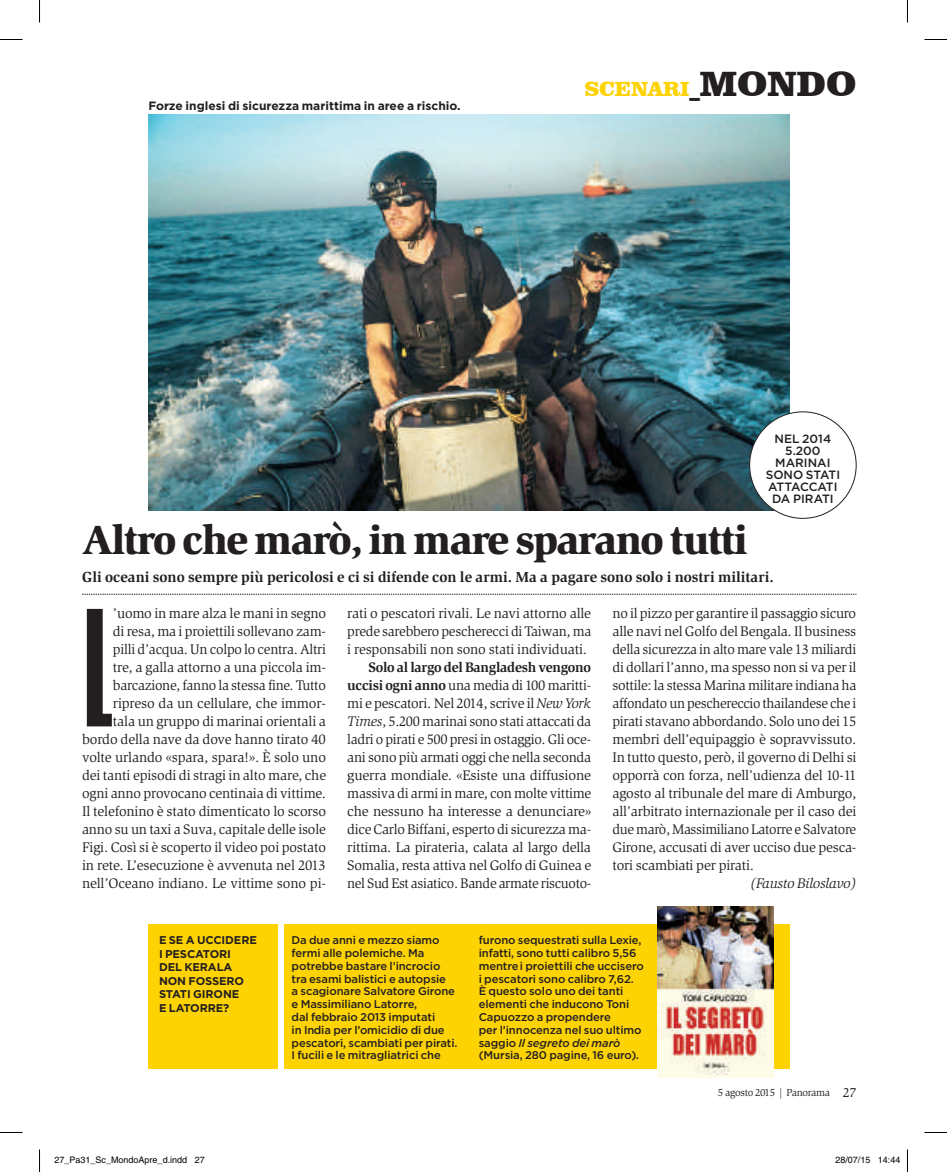
<style>
.page{position:relative;width:947px;height:1172px;background:#fff}
.page>*{position:absolute;margin:0;border:0;box-sizing:border-box;transform-origin:0 0}
.TESTO_Con_capoletter{font:300 176.1px "Compacta LT";color:#231f20}
.TITOLO_c28{font:900 42px "Slimbach Std";letter-spacing:-.04em;color:#231f20}
.t1{font:900 21px "Clarendon BT";color:#fed304}
.SOMMARIO_c10{font:700 15px "Slimbach Std";color:#231f20}
.TESTO_Con_rientri{font:14.25px/18px "Slimbach Std";letter-spacing:-.015em;color:#231f20;text-align:justify}
.TESTO_Con_capoletter-2{font:14.25px/18px "Slimbach Std";letter-spacing:-.01em;color:#231f20;text-align:right}
.TESTO_Con_rientri-2{font:italic 14.25px "Slimbach Std";letter-spacing:-.015em;color:#231f20}
.t2{font:13.5px "Slimbach Std";color:#231f20}
.DIDA_Bold_c8{font:700 12px "Gotham";color:#231f20}
.t3{font:500 12px/12px "Gotham";color:#231f20;text-align:center}
.BOX_51_Testo{font:500 11.25px/12.8px "Gotham";letter-spacing:-.01em;color:#231f20}
.BOX_51_Titolo{font:700 11.25px "Gotham";letter-spacing:-.01em;color:#231f20}
.t4{font:10.5px "Slimbach Std";letter-spacing:-.025em;color:#231f20}
.t5{font:9px "Helvetica";color:#000}
.s1{color:#231f20}
.s2{font-size:36px;color:#231f20}
.s3{font-weight:700}
.s4{font-style:italic}
</style>
<div class="page">
<svg style="left:82px;top:594px;width:774px;height:1px"></svg>
<div style="left:148px;top:924px;width:642px;height:144px;background:#fed304"></div>
<div style="left:278px;top:918px;width:6px;height:163px;background:#fff"></div>
<img style="left:148px;top:114px;width:641px;height:396px">
<div style="left:749px;top:412px;width:107px;height:106px;background:#fff;border-radius:50%"></div>
<img style="left:657px;top:906px;width:116px;height:172px">
<svg style="left:0;top:39px;width:22px;height:1px"></svg>
<svg style="left:924px;top:39px;width:22px;height:1px"></svg>
<svg style="left:0;top:1132px;width:22px;height:1px"></svg>
<svg style="left:924px;top:1132px;width:22px;height:1px"></svg>
<svg style="left:39px;top:0;width:1px;height:22px"></svg>
<svg style="left:39px;top:1149px;width:1px;height:23px"></svg>
<svg style="left:907px;top:0;width:1px;height:22px"></svg>
<svg style="left:907px;top:1149px;width:1px;height:23px"></svg>
<p class="DIDA_Bold_c8" style="left:148px;top:98px;width:314px">Forze inglesi di sicurezza marittima in aree a rischio.</p>
<p class="t1" style="left:584px;top:76px;width:273px">SCENARI<span class="s1">_</span><span class="s2">MONDO</span></p>
<p class="t3" style="left:765px;top:433px;width:76px">NEL 2014<br>5.200<br>MARINAI<br>SONO STATI<br>ATTACCATI<br>DA PIRATI</p>
<p class="TITOLO_c28" style="left:82px;top:514px;width:667px">Altro che marò, in mare sparano tutti</p>
<p class="SOMMARIO_c10" style="left:82px;top:568px;width:693px">Gli oceani sono sempre più pericolosi e ci si difende con le armi. Ma a pagare sono solo i nostri militari.</p>
<p class="TESTO_Con_capoletter-2" style="left:82px;top:605px;width:245px">’uomo in mare alza le mani in segno<br>di resa, ma i proiettili sollevano zam-<br>pilli d’acqua. Un colpo lo centra. Altri<br>tre, a galla attorno a una piccola im&shy;barcazione, fanno la stessa fine. Tutto ripreso da un cellulare, che immor-<br>tala un gruppo di marinai orientali a bordo della nave da dove hanno tirato 40 volte urlando «spara, spara!». È solo uno dei tanti episodi di stragi in alto mare, che ogni anno provocano centinaia di vittime.<br>Il telefonino è stato dimenticato lo scorso anno su un taxi a Suva, capitale delle isole Figi. Così si è scoperto il video poi postato in rete. L’esecuzione è avvenuta nel 2013 nell’Oceano indiano. Le vittime sono pi-</p>
<p class="TESTO_Con_capoletter-2" style="left:347px;top:605px;width:245px;text-align:justify">rati o pescatori rivali. Le navi attorno alle prede sarebbero pescherecci di Taiwan, ma i responsabili non sono stati individuati.</p>
<p class="TESTO_Con_capoletter" style="left:82px;top:577px;width:32px">L</p>
<p class="TESTO_Con_rientri" style="left:347px;top:659px;width:245px;text-indent:21px"><span class="s3">Solo al largo del Bangladesh vengono uccisi ogni anno</span> una media di 100 maritti&shy;mi e pescatori. Nel 2014, scrive il <span class="s4">New York Times</span>, 5.200 marinai sono stati attaccati da ladri o pirati e 500 presi in ostaggio. Gli oce&shy;ani sono più armati oggi che nella seconda guerra mondiale. «Esiste una diffusione massiva di armi in mare, con molte vittime che nessuno ha interesse a denunciare» dice Carlo Biffani, esperto di sicurezza ma&shy;rittima. La pirateria, calata al largo della Somalia, resta attiva nel Golfo di Guinea e nel Sud Est asiatico. Bande armate riscuoto-</p>
<p class="TESTO_Con_rientri" style="left:612px;top:605px;width:245px">no il pizzo per garantire il passaggio sicuro alle navi nel Golfo del Bengala. Il business della sicurezza in alto mare vale 13 miliardi di dollari l’anno, ma spesso non si va per il sottile: la stessa Marina militare indiana ha affondato un peschereccio thailandese che i pirati stavano abbordando. Solo uno dei 15 membri dell’equipaggio è sopravvissuto.<br>In tutto questo, però, il governo di Delhi si opporrà con forza, nell’udienza del 10-11 agosto al tribunale del mare di Amburgo, all’arbitrato internazionale per il caso dei due marò, Massimiliano Latorre e Salvatore Girone, accusati di aver ucciso due pesca&shy;tori scambiati per pirati.</p>
<p class="TESTO_Con_rientri-2" style="left:750px;top:875px;width:108px">(Fausto Biloslavo)</p>
<p class="BOX_51_Titolo" style="left:159px;top:933px;width:99px">E SE A UCCIDERE</p>
<p class="BOX_51_Titolo" style="left:159px;top:946px;width:74px">I PESCATORI</p>
<p class="BOX_51_Titolo" style="left:159px;top:960px;width:75px">DEL KERALA</p>
<p class="BOX_51_Titolo" style="left:159px;top:973px;width:87px">NON FOSSERO</p>
<p class="BOX_51_Titolo" style="left:159px;top:987px;width:82px">STATI GIRONE</p>
<p class="BOX_51_Titolo" style="left:159px;top:1000px;width:72px">E LATORRE?</p>
<p class="BOX_51_Testo" style="left:291px;top:934px;width:150px">Da due anni e mezzo siamo fermi alle polemiche. Ma potrebbe bastare l’incrocio</p>
<p class="BOX_51_Testo" style="left:291px;top:972px;width:156px">tra esami balistici e autopsie</p>
<p class="BOX_51_Testo" style="left:291px;top:985px;width:165px">a scagionare Salvatore Girone e Massimiliano Latorre,</p>
<p class="BOX_51_Testo" style="left:291px;top:1010px;width:145px">dal febbraio 2013 imputati</p>
<p class="BOX_51_Testo" style="left:291px;top:1023px;width:167px">in India per l’omicidio di due pescatori, scambiati per pirati.<br>I fucili e le mitragliatrici che</p>
<p class="BOX_51_Testo" style="left:478px;top:934px;width:166px">furono sequestrati sulla Lexie, infatti, sono tutti calibro 5,56 mentre i proiettili che uccisero i pescatori sono calibro 7,62.</p>
<p class="BOX_51_Testo" style="left:478px;top:985px;width:152px">È questo solo uno dei tanti elementi che inducono Toni<br>Capuozzo a propendere</p>
<p class="BOX_51_Testo" style="left:478px;top:1023px;width:164px">per l’innocenza nel suo ultimo saggio <span class="s4">Il segreto dei marò </span>(Mursia, 280 pagine, 16 euro)<span class="s4">.</span></p>
<p class="t4" style="left:717px;top:1087px;width:114px">5 agosto 2015 | Panorama</p>
<p class="t2" style="left:842px;top:1084px;width:15px">27</p>
<p class="t5" style="left:55px;top:1154px;width:152px">27_Pa31_Sc_MondoApre_d.indd 27</p>
<p class="t5" style="left:835px;top:1154px;width:67px">28/07/15 14:44</p>
</div>
